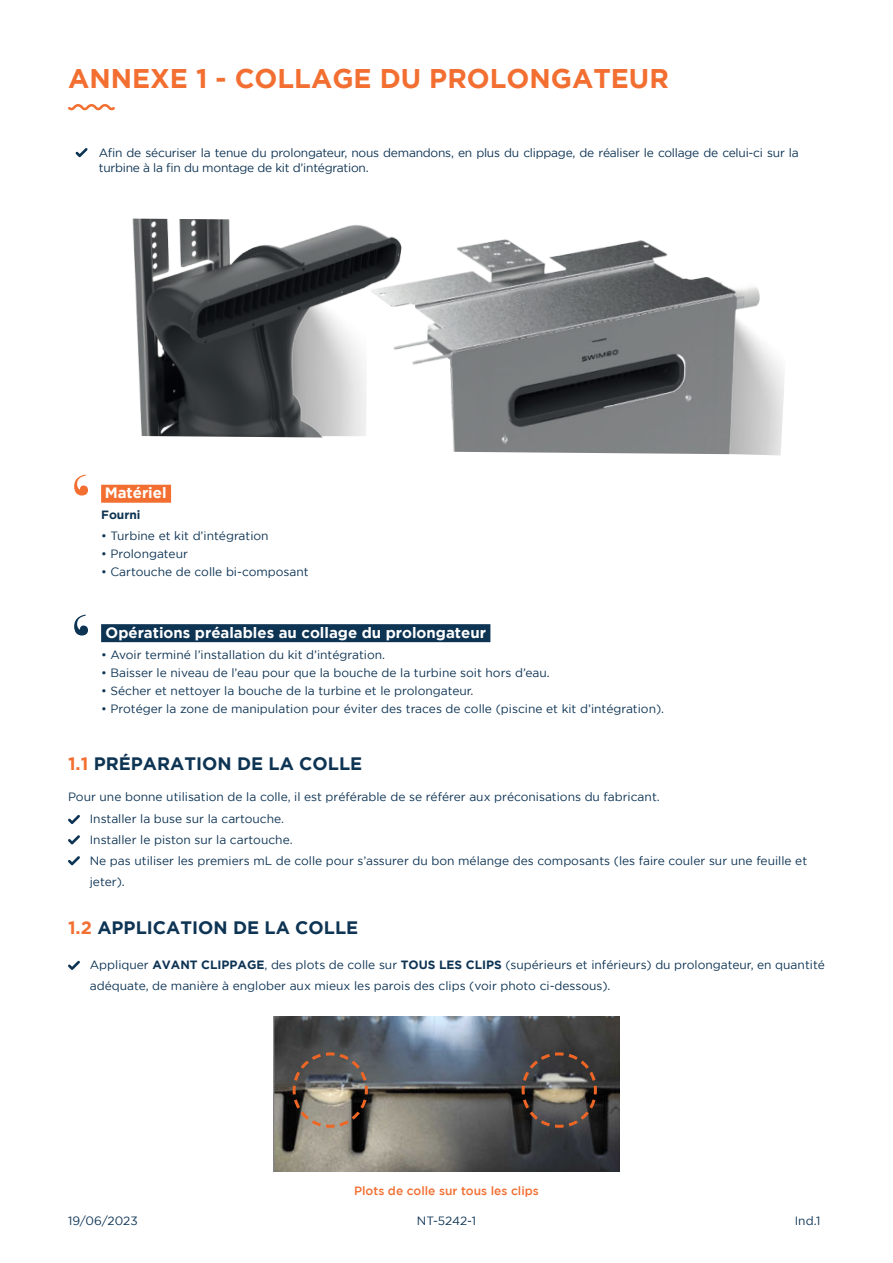
<style>
.page{position:relative;width:893px;height:1263px;background:#fff}
.page>*{position:absolute;margin:0;border:0;box-sizing:border-box;transform-origin:0 0}
.t1{font:700 72.15px "Bodoni Svty Two ITCTT";color:#f36f31}
.t2{font:700 72.15px "Bodoni Svty Two ITCTT";color:#0e3454}
.t3{font:700 27px "Gotham";color:#f36f31}
.t4{font:700 18px "Gotham";color:#0e3454}
.t5{font:700 15px "Gotham";color:#fff}
.t6{font:12px/21px "Gotham";color:#0e3454}
.t7{font:12px/15px "Gotham";letter-spacing:-.02em;color:#0e3454}
.t8{font:500 12px "Gotham";color:#f36f31}
.t9{font:700 12px "Gotham";color:#0e3454}
.s1{color:#f36f31}
.s2{font-weight:700}
</style>
<div class="page">
<div style="left:101px;top:485px;width:70px;height:18px;background:#f36f31"></div>
<img style="left:432px;top:239px;width:352px;height:216px">
<img style="left:132px;top:218px;width:300px;height:220px">
<svg style="left:68px;top:104px;width:47px;height:7px"></svg>
<svg style="left:75px;top:148px;width:13px;height:9px"></svg>
<div style="left:101px;top:624px;width:389px;height:18px;background:#0e3454"></div>
<svg style="left:68px;top:815px;width:12px;height:9px"></svg>
<svg style="left:68px;top:835px;width:12px;height:9px"></svg>
<svg style="left:68px;top:856px;width:12px;height:9px"></svg>
<svg style="left:68px;top:961px;width:12px;height:9px"></svg>
<img style="left:274px;top:1016px;width:346px;height:155px">
<svg style="left:291px;top:1051px;width:78px;height:78px"></svg>
<svg style="left:520px;top:1051px;width:78px;height:78px"></svg>
<h2 class="t3" style="left:68px;top:67px;width:602px">ANNEXE 1 - COLLAGE DU PROLONGATEUR</h2>
<p class="t7" style="left:99px;top:145px;width:701px">Afin de sécuriser la tenue du prolongateur, nous demandons, en plus du clippage, de réaliser le collage de celui-ci sur la turbine à la fin du montage de kit d’intégration.</p>
<h1 class="t1" style="left:70px;top:458px;width:25px">‘</h1>
<p class="t5" style="left:105px;top:487px;width:63px">Matériel</p>
<p class="t9" style="left:101px;top:510px;width:41px">Fourni</p>
<p class="t6" style="left:101px;top:526px;width:169px">• Turbine et kit d’intégration</p>
<p class="t6" style="left:101px;top:544px;width:88px">• Prolongateur</p>
<p class="t6" style="left:101px;top:562px;width:209px">• Cartouche de colle bi-composant</p>
<h1 class="t2" style="left:70px;top:598px;width:25px">‘</h1>
<p class="t5" style="left:106px;top:626px;width:382px">Opérations préalables au collage du prolongateur</p>
<p class="t6" style="left:101px;top:644px;width:285px">• Avoir terminé l’installation du kit d’intégration.</p>
<p class="t6" style="left:101px;top:662px;width:450px">• Baisser le niveau de l’eau pour que la bouche de la turbine soit hors d’eau.</p>
<p class="t6" style="left:101px;top:680px;width:374px">• Sécher et nettoyer la bouche de la turbine et le prolongateur.</p>
<p class="t6" style="left:101px;top:698px;width:565px">• Protéger la zone de manipulation pour éviter des traces de colle (piscine et kit d’intégration).</p>
<h3 class="t4" style="left:68px;top:756px;width:296px"><span class="s1">1.1</span> PRÉPARATION DE LA COLLE</h3>
<p class="t6" style="left:68px;top:786px;width:593px">Pour une bonne utilisation de la colle, il est préférable de se référer aux préconisations du fabricant.</p>
<p class="t6" style="left:90px;top:808px;width:719px">Installer la buse sur la cartouche.<br>Installer le piston sur la cartouche.<br>Ne pas utiliser les premiers mL de colle pour s’assurer du bon mélange des composants (les faire couler sur une feuille et jeter).</p>
<h3 class="t4" style="left:68px;top:920px;width:292px"><span class="s1">1.2</span> APPLICATION DE LA COLLE</h3>
<p class="t6" style="left:90px;top:955px;width:737px">Appliquer <span class="s2">AVANT CLIPPAGE</span>, des plots de colle sur <span class="s2">TOUS LES CLIPS</span> (supérieurs et inférieurs) du prolongateur, en quantité adéquate, de manière à englober aux mieux les parois des clips (voir photo ci-dessous).</p>
<p class="t8" style="left:354px;top:1186px;width:186px">Plots de colle sur tous les clips</p>
<p class="t6" style="left:68px;top:1211px;width:71px">19/06/2023</p>
<p class="t6" style="left:417px;top:1211px;width:61px">NT-5242-1</p>
<p class="t6" style="left:795px;top:1210px;width:27px">Ind.1</p>
</div>
